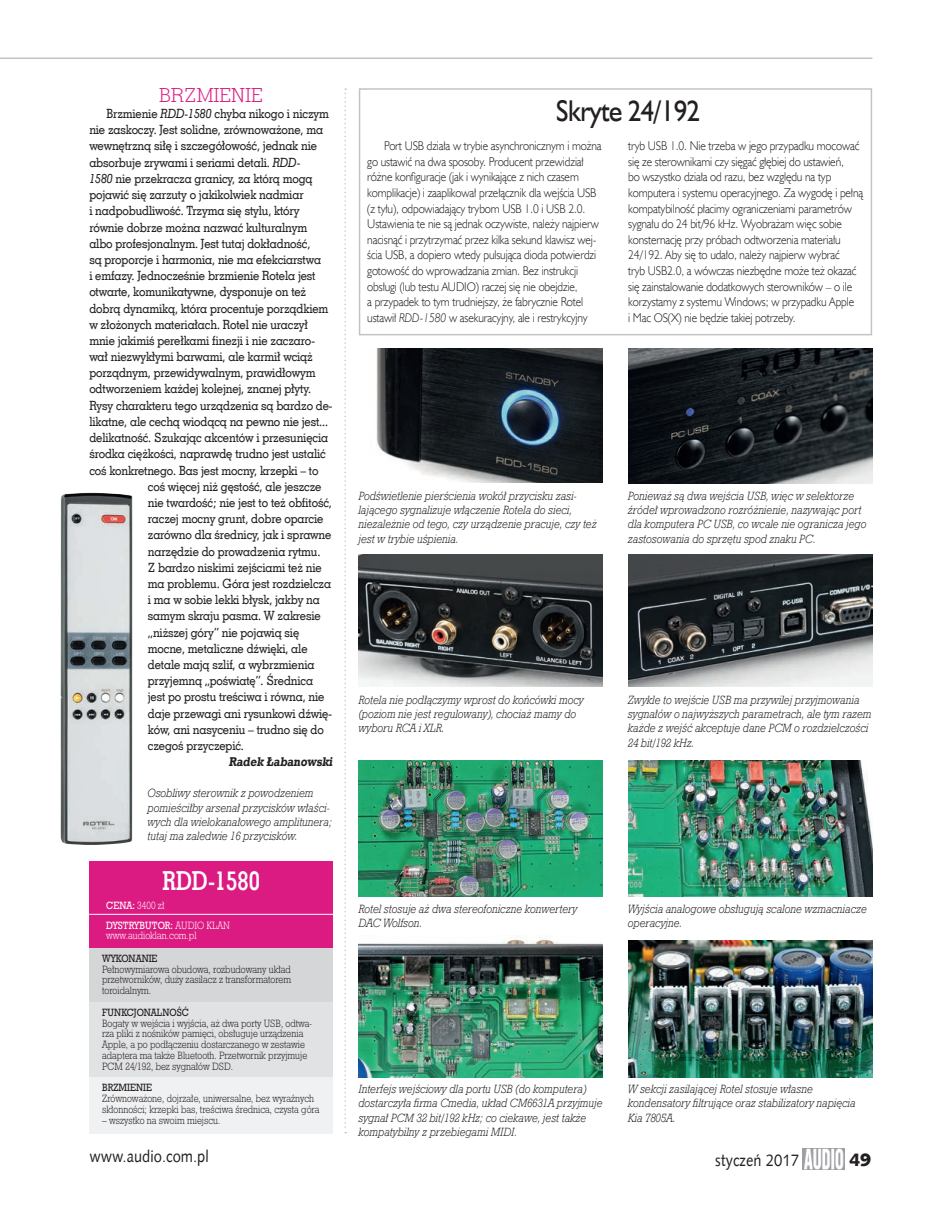
<style>
.page{position:relative;width:936px;height:1212px;background:#fff}
.page>*{position:absolute;margin:0;border:0;box-sizing:border-box;transform-origin:0 0}
.t1{font:30px "Humanst 521 EU";letter-spacing:-.025em;color:#231f20;scale:.9 1}
.t2{font:26.25px "Geo Slab 703 Bd EU";color:#fff;scale:.8 1}
.t3{font:18px "Geo Slab 703 Lt PL";letter-spacing:.01em;color:#db1b81}
.t4{font:18px "Humanst 531 Blk EU";color:#231f20}
.t5{font:16.5px "Humanst 531 EU";color:#231f20;scale:.9 1}
.t6{font:12.75px "Geo Slab 703 Md EU";letter-spacing:-.01em;color:#231f20;scale:.9 1}
.t7{font:12.75px/15.6px "Humanst 521 Lt EU";letter-spacing:-.01em;color:#231f20;scale:.9 1}
.t8{font:12.75px "Geo Slab 712 Bd EU";color:#231f20;scale:.9 1}
.t9{font:italic 12px/14.4px "Geo Slab 712 Lt EU";color:#231f20;scale:.9 1}
.t10{font:9px/10.8px "Geo Slb 712 Lt PL";color:#231f20;scale:.9 1}
.t11{font:9px "Geo Slb 712 Md PL";color:#231f20;scale:.9 1}
.t12{font:9px "Geo Slb 712 Lt PL";color:#fff;scale:.9 1}
.t13{font:9px "Geo Slb 712 Md PL";color:#fff;scale:.9 1}
.s1{font-style:italic}
.s2{font-family:"Geo Slb 712 Md PL"}
.s3{font-family:"Geo Slb 712 Lt PL"}
</style>
<div class="page">
<hr style="left:0;top:58px;width:872px;height:1px;background:#c2c3c6">
<img style="left:802px;top:1148px;width:42px;height:21px">
<svg style="left:344px;top:88px;width:2px;height:1045px"></svg>
<div style="left:89px;top:985px;width:244px;height:148px;background:#f0f1f2"></div>
<div style="left:89px;top:947px;width:244px;height:130px;background:#e1e2e4"></div>
<div style="left:89px;top:947px;width:244px;height:54px;background:#d5d6d8"></div>
<div style="left:89px;top:861px;width:244px;height:86px;background:#db1b81"></div>
<hr style="left:89px;top:914px;width:244px;height:1px;background:#fff">
<div style="left:359px;top:88px;width:513px;height:247px;background:#fff;border:2px solid #c2c3c6"></div>
<img style="left:376px;top:349px;width:226px;height:134px">
<img style="left:628px;top:349px;width:244px;height:135px">
<img style="left:359px;top:555px;width:243px;height:132px">
<img style="left:628px;top:555px;width:244px;height:132px">
<img style="left:359px;top:760px;width:243px;height:136px">
<img style="left:628px;top:760px;width:244px;height:136px">
<img style="left:359px;top:937px;width:243px;height:140px">
<img style="left:628px;top:941px;width:244px;height:136px">
<img style="left:61px;top:493px;width:71px;height:352px">
<h3 class="t3" style="left:159px;top:83px;width:105px">BRZMIENIE</h3>
<p class="t6" style="left:106px;top:106px;width:249px">Brzmienie <span class="s1">RDD-1580</span> chyba nikogo i niczym</p>
<p class="t6" style="left:89px;top:122px;width:261px">nie zaskoczy. Jest solidne, zrównoważone, ma</p>
<p class="t6" style="left:89px;top:138px;width:254px">wewnętrzną siłę i szczegółowość, jednak nie</p>
<p class="t6" style="left:89px;top:154px;width:236px">absorbuje zrywami i seriami detali. <span class="s1">RDD-</span></p>
<p class="t6" style="left:89px;top:171px;width:249px"><span class="s1">1580</span> nie przekracza granicy, za którą mogą</p>
<p class="t6" style="left:89px;top:187px;width:239px">pojawić się zarzuty o jakikolwiek nadmiar</p>
<p class="t6" style="left:89px;top:203px;width:235px">i nadpobudliwość. Trzyma się stylu, który</p>
<p class="t6" style="left:89px;top:219px;width:243px">równie dobrze można nazwać kulturalnym</p>
<p class="t6" style="left:89px;top:235px;width:247px">albo profesjonalnym. Jest tutaj dokładność,</p>
<p class="t6" style="left:89px;top:252px;width:259px">są proporcje i harmonia, nie ma efekciarstwa</p>
<p class="t6" style="left:89px;top:268px;width:253px">i emfazy. Jednocześnie brzmienie Rotela jest</p>
<p class="t6" style="left:89px;top:284px;width:242px">otwarte, komunikatywne, dysponuje on też</p>
<p class="t6" style="left:89px;top:300px;width:267px">dobrą dynamiką, która procentuje porządkiem</p>
<p class="t6" style="left:89px;top:316px;width:244px">w złożonych materiałach. Rotel nie uraczył</p>
<p class="t6" style="left:89px;top:333px;width:252px">mnie jakimiś perełkami finezji i nie zaczaro-</p>
<p class="t6" style="left:89px;top:349px;width:250px">wał niezwykłymi barwami, ale karmił wciąż</p>
<p class="t6" style="left:89px;top:365px;width:253px">porządnym, przewidywalnym, prawidłowym</p>
<p class="t6" style="left:89px;top:381px;width:248px">odtworzeniem każdej kolejnej, znanej płyty.</p>
<p class="t6" style="left:89px;top:397px;width:272px">Rysy charakteru tego urządzenia są bardzo de-</p>
<p class="t6" style="left:89px;top:414px;width:267px">likatne, ale cechą wiodącą na pewno nie jest...</p>
<p class="t6" style="left:89px;top:430px;width:267px">delikatność. Szukając akcentów i przesunięcia</p>
<p class="t6" style="left:89px;top:446px;width:264px">środka ciężkości, naprawdę trudno jest ustalić</p>
<p class="t6" style="left:89px;top:462px;width:256px">coś konkretnego. Bas jest mocny, krzepki – to</p>
<p class="t6" style="left:148px;top:478px;width:194px">coś więcej niż gęstość, ale jeszcze</p>
<p class="t6" style="left:148px;top:495px;width:206px">nie twardość; nie jest to też obfitość,</p>
<p class="t6" style="left:148px;top:511px;width:196px">raczej mocny grunt, dobre oparcie</p>
<p class="t6" style="left:148px;top:527px;width:205px">zarówno dla średnicy, jak i sprawne</p>
<p class="t6" style="left:148px;top:543px;width:193px">narzędzie do prowadzenia rytmu.</p>
<p class="t6" style="left:148px;top:559px;width:195px">Z bardzo niskimi zejściami też nie</p>
<p class="t6" style="left:148px;top:576px;width:205px">ma problemu. Góra jest rozdzielcza</p>
<p class="t6" style="left:148px;top:592px;width:192px">i ma w sobie lekki błysk, jakby na</p>
<p class="t6" style="left:148px;top:608px;width:193px">samym skraju pasma. W zakresie</p>
<p class="t6" style="left:148px;top:624px;width:170px">„niższej góry” nie pojawią się</p>
<p class="t6" style="left:148px;top:640px;width:179px">mocne, metaliczne dźwięki, ale</p>
<p class="t6" style="left:148px;top:657px;width:187px">detale mają szlif, a wybrzmienia</p>
<p class="t6" style="left:148px;top:673px;width:185px">przyjemną „poświatę”. Średnica</p>
<p class="t6" style="left:148px;top:689px;width:198px">jest po prostu treściwa i równa, nie</p>
<p class="t6" style="left:148px;top:705px;width:206px">daje przewagi ani rysunkowi dźwię-</p>
<p class="t6" style="left:148px;top:721px;width:197px">ków, ani nasyceniu – trudno się do</p>
<p class="t6" style="left:148px;top:738px;width:108px">czegoś przyczepić.</p>
<p class="t8" style="left:229px;top:754px;width:119px">Radek Łabanowski</p>
<p class="t9" style="left:148px;top:786px;width:206px">Osobliwy sterownik z powodzeniem pomieściłby arsenał przycisków właści&shy;wych dla wielokanałowego amplitunera; tutaj ma zaledwie 16 przycisków.</p>
<h2 class="t2" style="left:162px;top:864px;width:123px">RDD-1580</h2>
<p class="t12" style="left:106px;top:899px;width:66px"><span class="s2">CENA:</span> 3400 zł</p>
<p class="t13" style="left:106px;top:918px;width:139px">DYSTRYBUTOR: <span class="s3">AUDIO KLAN</span></p>
<p class="t12" style="left:106px;top:929px;width:102px">www.audioklan.com.pl</p>
<p class="t11" style="left:102px;top:951px;width:63px">WYKONANIE</p>
<p class="t10" style="left:102px;top:963px;width:211px;text-align:justify">Pełnowymiarowa obudowa, rozbudowany układ przetworników, duży zasilacz z transformatorem toroidalnym.</p>
<p class="t11" style="left:102px;top:1005px;width:98px">FUNKCJONALNOŚĆ</p>
<p class="t10" style="left:102px;top:1017px;width:235px">Bogaty w wejścia i wyjścia, aż dwa porty USB, odtwa&shy;rza pliki z nośników pamięci, obsługuje urządzenia Apple, a po podłączeniu dostarczanego w zestawie adaptera ma także Bluetooth. Przetwornik przyjmuje PCM 24/192, bez sygnałów DSD.</p>
<p class="t11" style="left:102px;top:1081px;width:57px">BRZMIENIE</p>
<p class="t10" style="left:102px;top:1093px;width:243px">Zrównoważone, dojrzałe, uniwersalne, bez wyraźnych skłonności; krzepki bas, treściwa średnica, czysta góra</p>
<p class="t10" style="left:102px;top:1114px;width:133px">– wszystko na swoim miejscu.</p>
<h1 class="t1" style="left:556px;top:92px;width:161px">Skryte 24/192</h1>
<p class="t7" style="left:367px;top:138px;width:262px;text-indent:17px">Port USB działa w trybie asynchronicznym i można go ustawić na dwa sposoby. Producent przewidział różne konfiguracje (jak i wynikające z nich czasem komplikacje) i zaaplikował przełącznik dla wejścia USB (z tyłu), odpowiadający trybom USB 1.0 i USB 2.0.<br>Ustawienia te nie są jednak oczywiste, należy najpierw nacisnąć i przytrzymać przez kilka sekund klawisz wej&shy;ścia USB, a dopiero wtedy pulsująca dioda potwierdzi gotowość do wprowadzania zmian. Bez instrukcji obsługi (lub testu AUDIO) raczej się nie obejdzie,<br>a przypadek to tym trudniejszy, że fabrycznie Rotel ustawił <span class="s1">RDD-1580</span> w asekuracyjny, ale i restrykcyjny</p>
<p class="t7" style="left:628px;top:138px;width:263px">tryb USB 1.0. Nie trzeba w jego przypadku mocować się ze sterownikami czy sięgać głębiej do ustawień,<br>bo wszystko działa od razu, bez względu na typ komputera i systemu operacyjnego. Za wygodę i pełną kompatybilność płacimy ograniczeniami parametrów sygnału do 24 bit/96 kHz. Wyobrażam więc sobie konsternację przy próbach odtworzenia materiału 24/192. Aby się to udało, należy najpierw wybrać<br>tryb USB2.0, a wówczas niezbędne może też okazać się zainstalowanie dodatkowych sterowników – o ile korzystamy z systemu Windows; w przypadku Apple<br>i Mac OS(X) nie będzie takiej potrzeby.</p>
<p class="t9" style="left:359px;top:488px;width:266px">Podświetlenie pierścienia wokół przycisku zasi&shy;lającego sygnalizuje włączenie Rotela do sieci, niezależnie od tego, czy urządzenie pracuje, czy też jest w trybie uśpienia.</p>
<p class="t9" style="left:628px;top:488px;width:266px">Ponieważ są dwa wejścia USB, więc w selektorze źródeł wprowadzono rozróżnienie, nazywając port dla komputera PC USB, co wcale nie ogranicza jego zastosowania do sprzętu spod znaku PC.</p>
<p class="t9" style="left:359px;top:692px;width:252px">Rotela nie podłączymy wprost do końcówki mocy (poziom nie jest regulowany), chociaż mamy do wyboru RCA i XLR.</p>
<p class="t9" style="left:628px;top:692px;width:272px">Zwykle to wejście USB ma przywilej przyjmowania sygnałów o najwyższych parametrach, ale tym razem każde z wejść akceptuje dane PCM o rozdzielczości 24 bit/192 kHz.</p>
<p class="t9" style="left:359px;top:902px;width:244px">Rotel stosuje aż dwa stereofoniczne konwertery<br>DAC Wolfson.</p>
<p class="t9" style="left:628px;top:902px;width:267px">Wyjścia analogowe obsługują scalone wzmacniacze operacyjne.</p>
<p class="t9" style="left:359px;top:1081px;width:273px">Interfejs wejściowy dla portu USB (do komputera) dostarczyła firma Cmedia, układ CM6631A przyjmuje sygnał PCM 32 bit/192 kHz; co ciekawe, jest także kompatybilny z przebiegami MIDI.</p>
<p class="t9" style="left:628px;top:1081px;width:254px">W sekcji zasilającej Rotel stosuje własne kondensatory filtrujące oraz stabilizatory napięcia<br>Kia 7805A.</p>
<p class="t5" style="left:89px;top:1146px;width:134px">www.audio.com.pl</p>
<p class="t5" style="left:715px;top:1149px;width:95px">styczeń 2017</p>
<h3 class="t4" style="left:849px;top:1148px;width:24px">49</h3>
</div>
